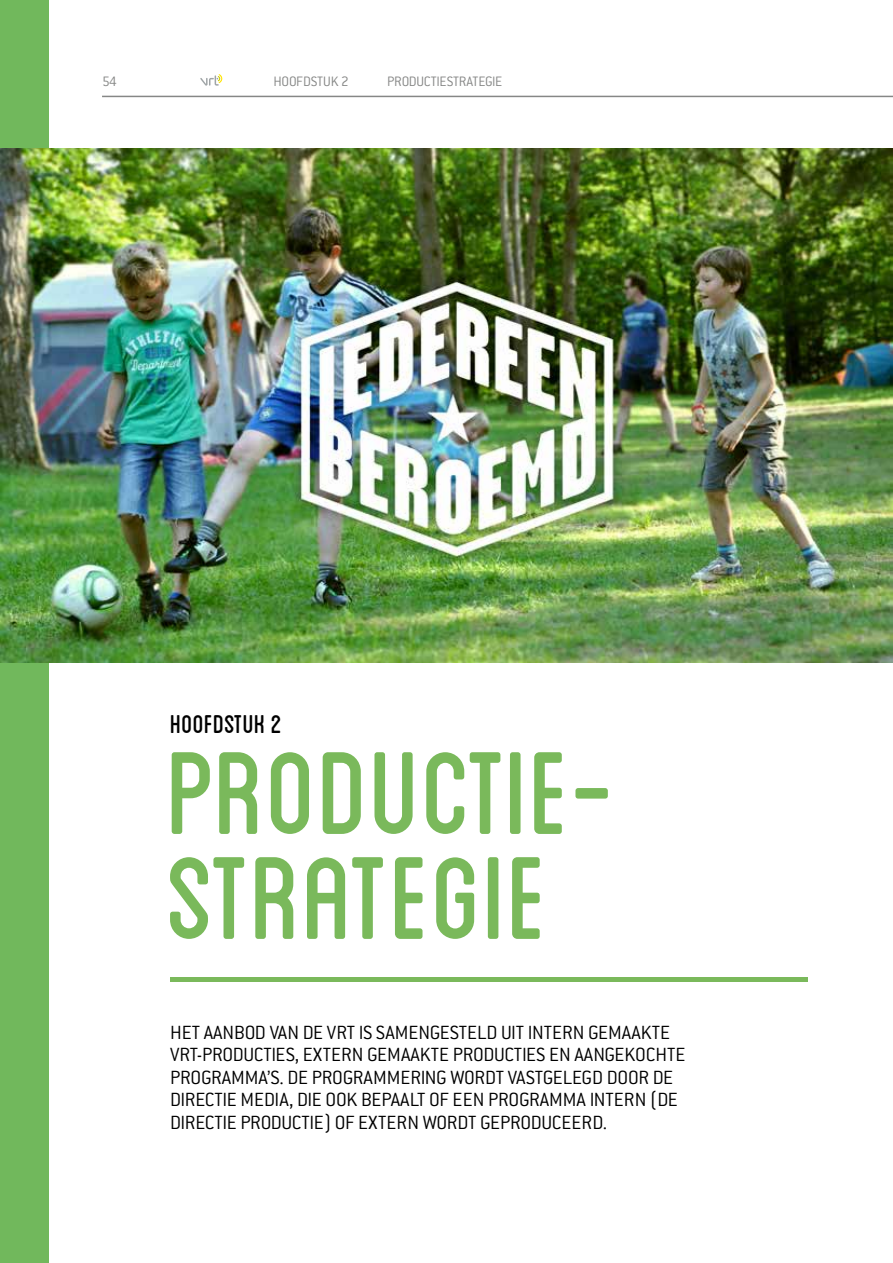
<style>
.page{position:relative;width:893px;height:1263px;background:#fff}
.page>*{position:absolute;margin:0;border:0;box-sizing:border-box;transform-origin:0 0}
.t1{font:165px "Blanch Caps";color:#7ab95b}
.t2{font:36.15px "Blanch Caps";color:#000}
.t3{font:300 21px/22.5px "Conduit ITC";color:#000}
.t4{font:300 15px "Conduit ITC";letter-spacing:-.015em;color:#868786}
</style>
<div class="page">
<div style="left:0;top:0;width:48px;height:1263px;background:#71b85c"></div>
<svg style="left:200px;top:74px;width:22px;height:12px"></svg>
<hr style="left:102px;top:96px;width:791px;height:1px;background:#868786">
<img style="left:0;top:149px;width:893px;height:513px">
<div style="left:170px;top:977px;width:638px;height:5px;background:#7ab95b"></div>
<p class="t4" style="left:102px;top:73px;width:16px">54</p>
<p class="t4" style="left:273px;top:73px;width:77px">HOOFDSTUK 2</p>
<p class="t4" style="left:387px;top:73px;width:117px">PRODUCTIESTRATEGIE</p>
<h2 class="t2" style="left:170px;top:708px;width:114px">HOOFDSTUK 2</h2>
<h1 class="t1" style="left:167px;top:718px;width:451px">PRODUCTIE-</h1>
<h1 class="t1" style="left:167px;top:823px;width:383px">STRATEGIE</h1>
<p class="t3" style="left:170px;top:1021px;width:517px">HET AANBOD VAN DE VRT IS SAMENGESTELD UIT INTERN GEMAAKTE VRT-PRODUCTIES, EXTERN GEMAAKTE PRODUCTIES EN AANGEKOCHTE PROGRAMMA’S. DE PROGRAMMERING WORDT VASTGELEGD DOOR DE DIRECTIE M EDIA, DIE OOK BEPAALT OF EEN PROGRAMMA INTERN (DE DIRECTIE PRODUCTIE) OF EXTERN WORDT GEPRODUCEERD.</p>
</div>
